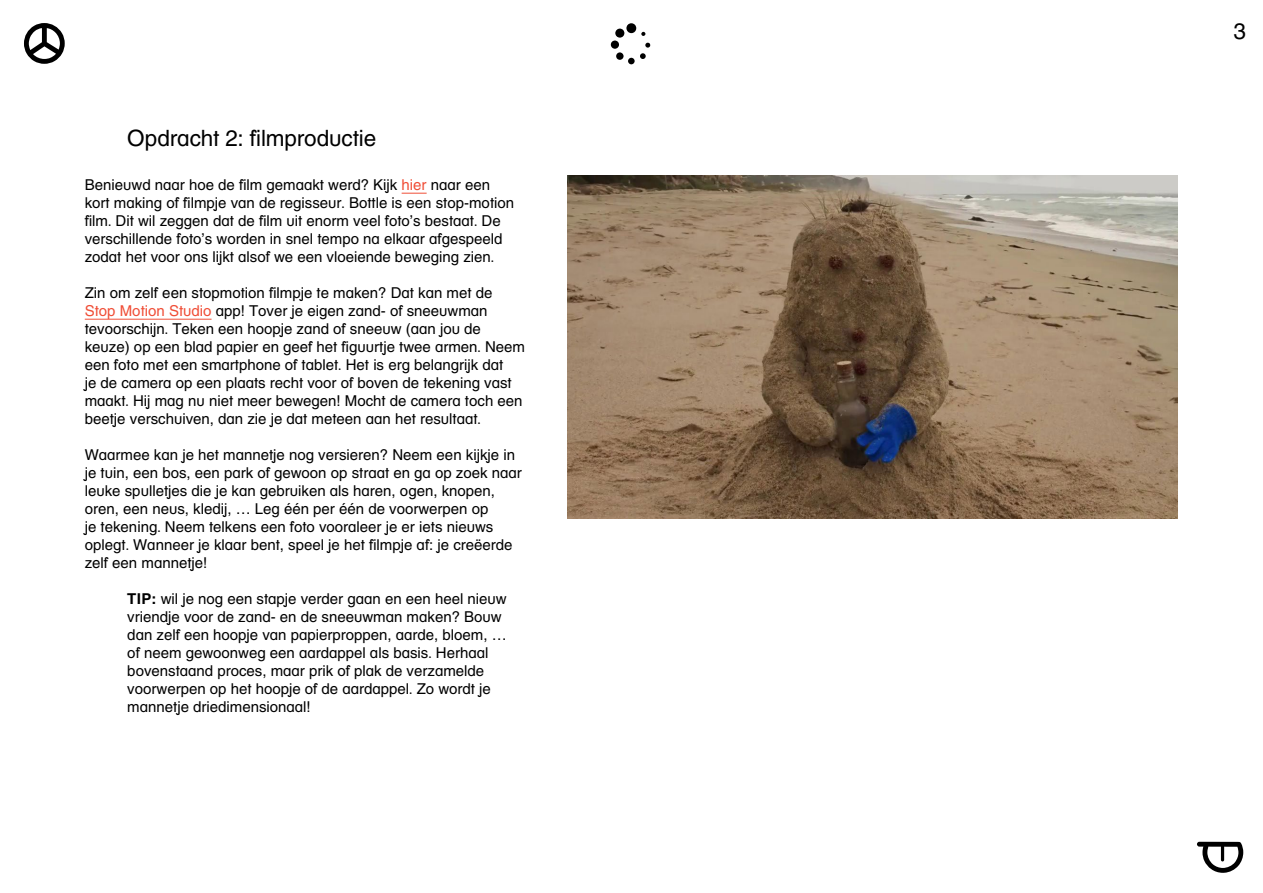
<style>
.page{position:relative;width:1263px;height:893px;background:#fff}
.page>*{position:absolute;margin:0;border:0;box-sizing:border-box;transform-origin:0 0}
._03__Subtitel_____In{font:22.5px "JEF";letter-spacing:-.005em;color:#000}
._04__Lopende_tekst{font:15px/18px "JEF";color:#000}
._04__Lopende_tekst_i{font:15px/18px "JEF";color:#000}
.s1{color:#f04e37}
.s2{font-weight:700}
</style>
<div class="page">
<svg style="left:402px;top:193px;width:25px;height:1px"></svg>
<hr style="left:85px;top:319px;width:127px;height:1px;background:#f04e37">
<img style="left:568px;top:176px;width:610px;height:343px">
<p class="_03__Subtitel_____In" style="left:127px;top:124px;width:250px">Opdracht 2: filmproductie</p>
<p class="_04__Lopende_tekst" style="left:85px;top:176px;width:431px">Benieuwd naar hoe de film gemaakt werd? Kijk <span class="s1">hier</span> naar een kort making of filmpje van de regisseur. Bottle is een stop-motion film. Dit wil zeggen dat de film uit enorm veel foto’s bestaat. De verschillende foto’s worden in snel tempo na elkaar afgespeeld zodat het voor ons lijkt alsof we een vloeiende beweging zien.</p>
<p class="_04__Lopende_tekst" style="left:85px;top:284px;width:442px">Zin om zelf een stopmotion filmpje te maken? Dat kan met de <span class="s1">Stop Motion Studio</span> app! Tover je eigen zand- of sneeuwman tevoorschijn. Teken een hoopje zand of sneeuw (aan jou de keuze) op een blad papier en geef het figuurtje twee armen. Neem een foto met een smartphone of tablet. Het is erg belangrijk dat<br>je de camera op een plaats recht voor of boven de tekening vast maakt. Hij mag nu niet meer bewegen! Mocht de camera toch een beetje verschuiven, dan zie je dat meteen aan het resultaat.</p>
<p class="_04__Lopende_tekst" style="left:85px;top:446px;width:438px">Waarmee kan je het mannetje nog versieren? Neem een kijkje in je tuin, een bos, een park of gewoon op straat en ga op zoek naar leuke spulletjes die je kan gebruiken als haren, ogen, knopen, oren, een neus, kledij, … Leg één per één de voorwerpen op<br>je tekening. Neem telkens een foto vooraleer je er iets nieuws oplegt. Wanneer je klaar bent, speel je het filmpje af: je creëerde zelf een mannetje!</p>
<p class="_04__Lopende_tekst_i" style="left:127px;top:590px;width:381px"><span class="s2">TIP:</span> wil je nog een stapje verder gaan en een heel nieuw vriendje voor de zand- en de sneeuwman maken? Bouw dan zelf een hoopje van papierproppen, aarde, bloem, … of neem gewoonweg een aardappel als basis. Herhaal bovenstaand proces, maar prik of plak de verzamelde voorwerpen op het hoopje of de aardappel. Zo wordt je mannetje driedimensionaal!</p>
<h1 class="_03__Subtitel_____In" style="left:1233px;top:17px;width:14px">3</h1>
</div>
